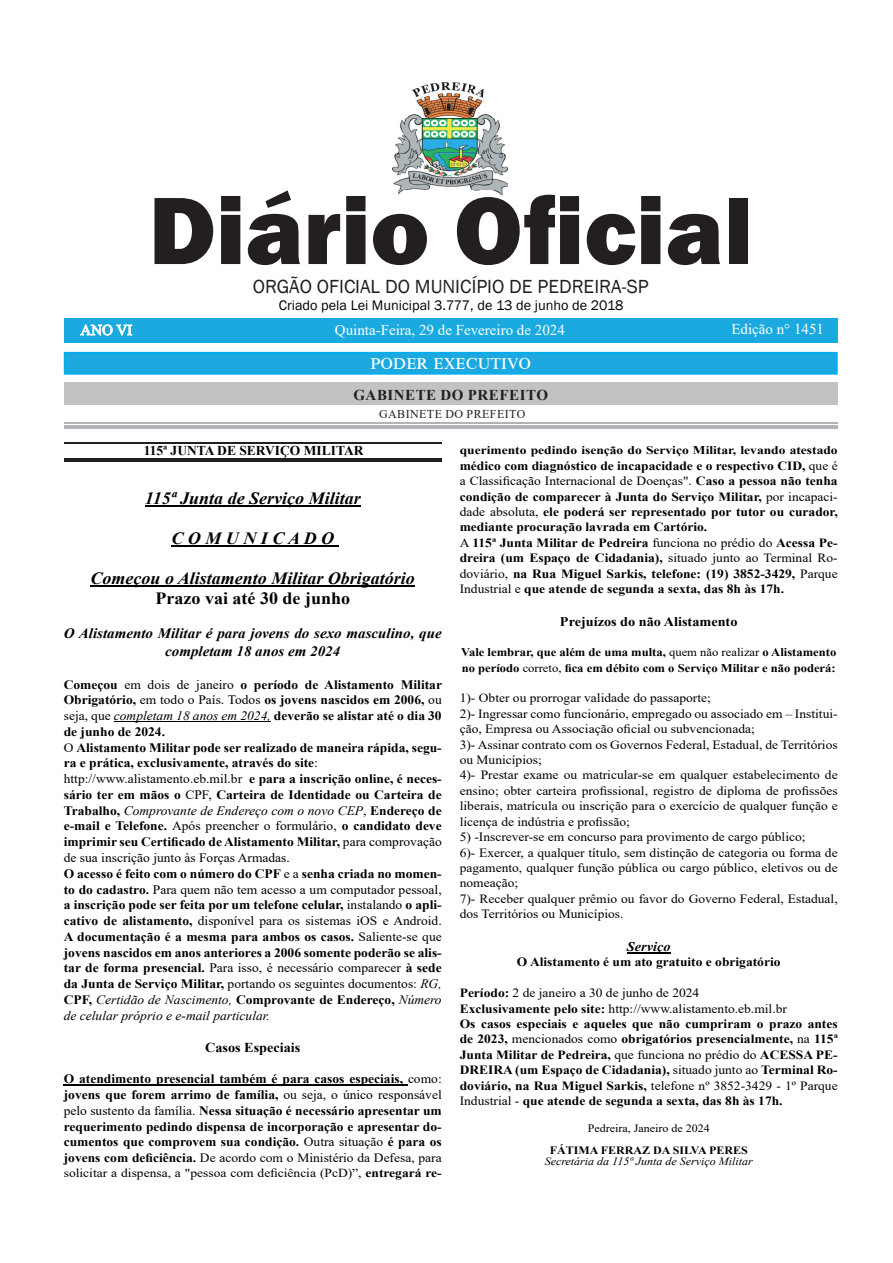
<style>
.page{position:relative;width:893px;height:1263px;background:#fff}
.page>*{position:absolute;margin:0;border:0;box-sizing:border-box;transform-origin:0 0}
.t1{font:800 99px "Franklin Gothic";color:#231f20}
.t2{font:22.5px "Times New Roman";color:#fff}
.t3{font:19.5px "Franklin Gothic";color:#231f20}
.t4{font:italic 700 17.25px "Times New Roman";color:#000;scale:1.05 1}
.t5{font:700 17.25px "Times New Roman";color:#000;scale:1.05 1}
.t6{font:15px "Times New Roman";color:#fff}
.t7{font:700 15px "Times New Roman";letter-spacing:.035em;color:#231f20}
.t8{font:italic 700 14.4px/17.2px "Times New Roman";color:#000;text-align:center;scale:1.05 1}
.t9{font:14.25px "Franklin Gothic";color:#000}
.t10{font:700 13.65px "Times New Roman";color:#000;scale:1.05 1}
.t11{font:700 13.5px "Times New Roman";color:#000}
.t12{font:700 13.35px "Times New Roman";color:#000;scale:1.07 1}
.t13{font:italic 700 13.35px "Times New Roman";color:#000;scale:1.07 1}
.t14{font:700 12.9px/15.8px "Times New Roman";color:#000;scale:1.05 1}
.t15{font:12.75px "Times New Roman";color:#000;scale:1.06 1}
.t16{font:700 12.6px/15.5px "Times New Roman";color:#000;scale:1.07 1}
.t17{font:12.6px/15.5px "Times New Roman";color:#000;scale:1.07 1}
.t18{font:12.3px "Times New Roman";color:#000;scale:1.1 1}
.t19{font:12px "Times New Roman";letter-spacing:.035em;color:#231f20}
.t20{font:700 11.7px/15.5px "Times New Roman";color:#000;scale:1.07 1}
.t21{font:700 11.7px "Times New Roman";color:#000;scale:1.15 1}
.t22{font:italic 11.25px "Times New Roman";color:#000;scale:1.07 1}
.t23{font:700 11.25px "Times New Roman";color:#000;scale:1.07 1}
.t24{font:11.25px "Times New Roman";color:#000;scale:1.07 1}
.s1{font-weight:400}
.s2{font-weight:400;font-style:italic}
.s3{font-weight:700}
</style>
<div class="page">
<div style="left:64px;top:319px;width:774px;height:24px;background:#1baae0"></div>
<svg style="left:80px;top:324px;width:53px;height:12px"></svg>
<svg style="left:64px;top:352px;width:774px;height:23px"></svg>
<img style="left:392px;top:83px;width:116px;height:107px">
<img style="left:398px;top:190px;width:105px;height:4px">
<div style="left:64px;top:382px;width:774px;height:23px;background:#c1c2c4"></div>
<hr style="left:64px;top:422px;width:774px;height:1px;background:#b2b3b7">
<hr style="left:64px;top:425px;width:774px;height:3px;background:#b2b3b7">
<hr style="left:64px;top:442px;width:378px;height:2px;background:#231f20">
<hr style="left:64px;top:458px;width:378px;height:3px;background:#231f20">
<hr style="left:145px;top:505px;width:216px;height:1px;background:#000">
<hr style="left:171px;top:545px;width:168px;height:1px;background:#000">
<hr style="left:91px;top:585px;width:324px;height:2px;background:#000">
<hr style="left:114px;top:721px;width:157px;height:1px;background:#000">
<hr style="left:64px;top:1084px;width:344px;height:1px;background:#000">
<hr style="left:627px;top:952px;width:43px;height:1px;background:#000">
<p class="t6" style="left:80px;top:319px;width:53px">ANO VI</p>
<h1 class="t1" style="left:149px;top:167px;width:605px">Diário Oficial</h1>
<h3 class="t3" style="left:253px;top:274px;width:398px">ORGÃO OFICIAL DO MUNICÍPIO DE PEDREIRA-SP</h3>
<p class="t9" style="left:279px;top:296px;width:346px">Criado pela Lei Municipal 3.777, de 13 de junho de 2018</p>
<p class="t6" style="left:335px;top:319px;width:231px">Quinta-Feira, 29 de Fevereiro de 2024</p>
<p class="t6" style="left:731px;top:319px;width:94px">Edição n° 1451</p>
<h2 class="t2" style="left:370px;top:346px;width:162px">PODER EXECUTIVO</h2>
<p class="t7" style="left:353px;top:384px;width:196px">GABINETE DO PREFEITO</p>
<p class="t19" style="left:379px;top:405px;width:148px">GABINETE DO PREFEITO</p>
<p class="t11" style="left:144px;top:440px;width:221px">115ª JUNTA DE SERVIÇO MILITAR</p>
<h3 class="t4" style="left:145px;top:486px;width:207px">115ª Junta de Serviço Militar</h3>
<h3 class="t4" style="left:171px;top:526px;width:157px">C O M U N I C A D O</h3>
<h3 class="t4" style="left:91px;top:566px;width:310px">Começou o Alistamento Militar Obrigatório</h3>
<h3 class="t5" style="left:156px;top:586px;width:187px">Prazo vai até 30 de junho</h3>
<p class="t8" style="left:64px;top:625px;width:361px">O Alistamento Militar é para jovens do sexo masculino, que completam 18 anos em 2024</p>
<p class="t14" style="left:64px;top:676px;width:362px">Começou <span class="s1">em dois de janeiro</span> o período de Alistamento Militar Obrigatório, <span class="s1">em todo o País. Todos</span> os jovens nascidos em 2006, <span class="s1">ou seja, que</span> <span class="s2">completam 18 anos em 2024,</span> deverão se alistar até o dia 30 de junho de 2024.<br><span class="s1">O</span> Alistamento Militar pode ser realizado de maneira rápida, segu&shy;ra e prática, exclusivamente, através do site<span class="s1">: http://www.alistamento.eb.mil.br</span> e para a inscrição online, é neces&shy;sário ter em mãos o <span class="s1">CPF,</span> Carteira de Identidade ou Carteira de Trabalho, <span class="s2">Comprovante de Endereço com o novo CEP</span><span class="s1">,</span> Endereço de e-mail e Telefone. <span class="s1">Após preencher o formulário,</span> o candidato deve imprimir seu Certificado de Alistamento Militar, <span class="s1">para comprovação de sua inscrição junto às Forças Armadas.<br></span>O acesso é feito com o número do CPF <span class="s1">e a</span> senha criada no momen&shy;to do cadastro. <span class="s1">Para quem não tem acesso a um computador pessoal, </span>a inscrição pode ser feita por um telefone celular, <span class="s1">instalando</span> o apli&shy;cativo de alistamento, <span class="s1">disponível para os sistemas iOS e Android.<br></span>A documentação é a mesma para ambos os casos. <span class="s1">Saliente-se que </span>jovens nascidos em anos anteriores a 2006 somente poderão se alis&shy;tar de forma presencial. <span class="s1">Para isso, é necessário comparecer</span> à sede da Junta de Serviço Militar, <span class="s1">portando os seguintes documentos:</span> <span class="s2">RG, </span>CPF, <span class="s2">Certidão de Nascimento,</span> Comprovante de Endereço, <span class="s2">Número de celular próprio e e-mail particular.</span></p>
<p class="t10" style="left:205px;top:1037px;width:92px">Casos Especiais</p>
<p class="t14" style="left:64px;top:1071px;width:361px;text-align:justify">O atendimento presencial também é para casos especiais, <span class="s1">como: </span>jovens que forem arrimo de família, <span class="s1">ou seja, o único responsável pelo sustento da família.</span> Nessa situação é necessário apresentar um requerimento pedindo dispensa de incorporação e apresentar do&shy;cumentos que comprovem sua condição. <span class="s1">Outra situação</span> é para os</p>
<p class="t15" style="left:64px;top:1149px;width:358px"><span class="s3">jovens com deficiência.</span> De acordo com o Ministério da Defesa, para</p>
<p class="t18" style="left:64px;top:1164px;width:345px">solicitar a dispensa, a "pessoa com deficiência (PcD)”, <span class="s3">entregará re-</span></p>
<p class="t21" style="left:460px;top:442px;width:330px">querimento pedindo isenção do Serviço Militar, levando atestado</p>
<p class="t16" style="left:460px;top:458px;width:355px">médico com diagnóstico de incapacidade e o respectivo CID, <span class="s1">que é a Classificação Internacional de Doenças".</span> Caso a pessoa não tenha condição de comparecer à Junta do Serviço Militar, <span class="s1">por incapaci&shy;dade absoluta,</span> ele poderá ser representado por tutor ou curador, mediante procuração lavrada em Cartório.<br><span class="s1">A</span> 115ª Junta Militar de Pedreira <span class="s1">funciona no prédio do</span> Acessa Pe&shy;dreira (um Espaço de Cidadania), <span class="s1">situado junto ao Terminal Ro&shy;doviário,</span> na Rua Miguel Sarkis, telefone: (19) 3852-3429, <span class="s1">Parque Industrial e</span> que atende de segunda a sexta, das 8h às 17h.</p>
<p class="t12" style="left:560px;top:612px;width:167px">Prejuízos do não Alistamento</p>
<p class="t20" style="left:461px;top:644px;width:352px">Vale lembrar, que além de uma multa, <span class="s1">quem não realizar</span> o Alistamento no período <span class="s1">correto,</span> fica em débito com o Serviço Militar e não poderá:</p>
<p class="t17" style="left:460px;top:690px;width:355px">1)- Obter ou prorrogar validade do passaporte;<br>2)- Ingressar como funcionário, empregado ou associado em – Institui&shy;ção, Empresa ou Associação oficial ou subvencionada;<br>3)- Assinar contrato com os Governos Federal, Estadual, de Territórios ou Municípios;<br>4)- Prestar exame ou matricular-se em qualquer estabelecimento de ensino; obter carteira profissional, registro de diploma de profissões liberais, matrícula ou inscrição para o exercício de qualquer função e licença de indústria e profissão;</p>
<p class="t17" style="left:460px;top:829px;width:355px">5) -Inscrever-se em concurso para provimento de cargo público;<br>6)- Exercer, a qualquer título, sem distinção de categoria ou forma de pagamento, qualquer função pública ou cargo público, eletivos ou de nomeação;<br>7)- Receber qualquer prêmio ou favor do Governo Federal, Estadual, dos Territórios ou Municípios.</p>
<p class="t13" style="left:627px;top:937px;width:42px">Serviço</p>
<p class="t16" style="left:517px;top:954px;width:248px">O Alistamento é um ato gratuito e obrigatório</p>
<p class="t16" style="left:460px;top:985px;width:355px">Período: <span class="s1">2 de janeiro a 30 de junho de 2024<br></span>Exclusivamente pelo site: <span class="s1">http://www.alistamento.eb.mil.br<br></span>Os casos especiais e aqueles que não cumpriram o prazo antes de 2023, <span class="s1">mencionados como</span> obrigatórios presencialmente, <span class="s1">na</span> 115ª Junta Militar de Pedreira, <span class="s1">que funciona no prédio do</span> ACESSA PE-DREIRA (um Espaço de Cidadania), <span class="s1">situado junto ao</span> Terminal Ro&shy;doviário, na Rua Miguel Sarkis, <span class="s1">telefone nº 3852-3429 - 1º Parque Industrial -</span> que atende de segunda a sexta, das 8h às 17h.</p>
<p class="t24" style="left:588px;top:1120px;width:115px">Pedreira, Janeiro de 2024</p>
<p class="t23" style="left:550px;top:1142px;width:187px">FÁTIMA FERRAZ DA SILVA PERES</p>
<p class="t22" style="left:545px;top:1154px;width:196px">Secretária da 115ª Junta de Serviço Militar</p>
</div>
